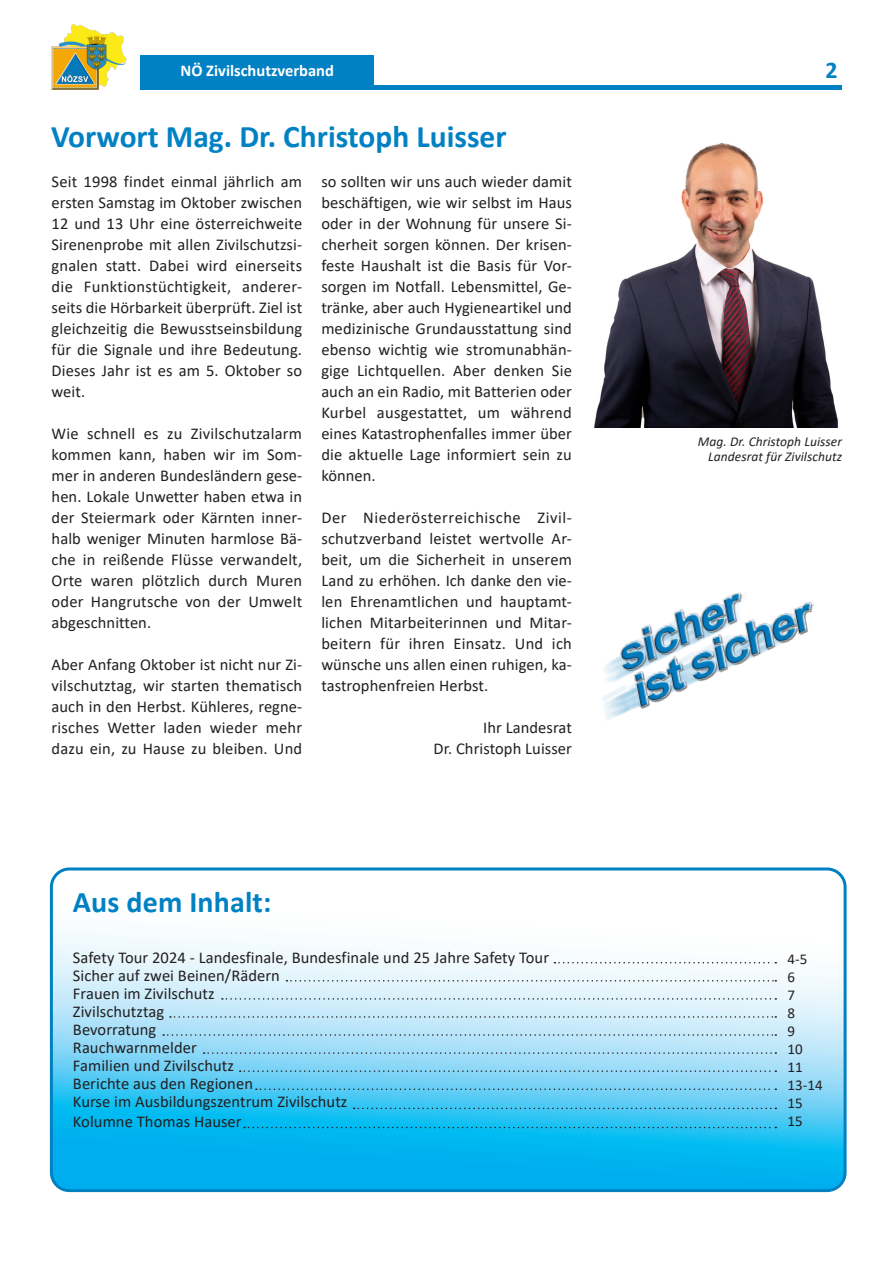
<style>
.page{position:relative;width:893px;height:1263px;background:#fff}
.page>*{position:absolute;margin:0;border:0;box-sizing:border-box;transform-origin:0 0}
.Titel20pt{font:700 31.5px "Calibri";color:#0081c4}
.Titel14blau{font:700 30px "Calibri";letter-spacing:.005em;color:#0081c4}
.t1{font:700 24px "Calibri";color:#0081c4}
.Body10{font:16.5px/21px "Calibri";letter-spacing:.005em;color:#231f20;text-align:justify}
.t2{font:700 16.5px "Calibri";color:#fff}
.Body10-2{font:15px "Calibri";letter-spacing:.005em;color:#231f20}
.Bildtext{font:italic 13.5px "Calibri";letter-spacing:.005em;color:#231f20}
</style>
<div class="page">
<svg style="left:54px;top:871px;width:789px;height:317px"></svg>
<svg style="left:163px;top:1034px;width:613px;height:2px"></svg>
<img style="left:594px;top:142px;width:244px;height:285px">
<svg style="left:554px;top:962px;width:222px;height:1px"></svg>
<svg style="left:286px;top:980px;width:490px;height:1px"></svg>
<svg style="left:222px;top:998px;width:554px;height:2px"></svg>
<svg style="left:170px;top:1016px;width:606px;height:2px"></svg>
<svg style="left:204px;top:1052px;width:572px;height:2px"></svg>
<svg style="left:240px;top:1070px;width:536px;height:2px"></svg>
<svg style="left:256px;top:1088px;width:520px;height:2px"></svg>
<div style="left:50px;top:867px;width:797px;height:325px;border:3px solid #0081c1;border-radius:18px"></div>
<img style="left:603px;top:592px;width:211px;height:128px">
<svg style="left:354px;top:1107px;width:422px;height:2px"></svg>
<svg style="left:244px;top:1127px;width:532px;height:1px"></svg>
<img style="left:51px;top:24px;width:76px;height:66px">
<hr style="left:140px;top:85px;width:702px;height:4px;background:#0081c4">
<div style="left:140px;top:56px;width:234px;height:33px;background:#0081c4"></div>
<p class="t2" style="left:180px;top:59px;width:155px">NÖ Zivilschutzverband</p>
<h3 class="t1" style="left:825px;top:53px;width:14px">2</h3>
<p class="Titel20pt" style="left:51px;top:114px;width:457px">Vorwort Mag. Dr. Christoph Luisser</p>
<p class="Body10" style="left:52px;top:170px;width:252px">Seit 1998 findet einmal jährlich am ersten Samstag im Oktober zwischen 12 und 13 Uhr eine österreichweite Sirenenprobe mit allen Zivilschutzsi&shy;gnalen statt. Dabei wird einerseits die Funktionstüchtigkeit, anderer&shy;seits die Hörbarkeit überprüft. Ziel ist gleichzeitig die Bewusstseinsbildung für die Signale und ihre Bedeutung.<br>Dieses Jahr ist es am 5. Oktober so weit.</p>
<p class="Body10" style="left:52px;top:422px;width:252px">Wie schnell es zu Zivilschutzalarm kommen kann, haben wir im Som&shy;mer in anderen Bundesländern gese&shy;hen. Lokale Unwetter haben etwa in der Steiermark oder Kärnten inner&shy;halb weniger Minuten harmlose Bä&shy;che in reißende Flüsse verwandelt, Orte waren plötzlich durch Muren oder Hangrutsche von der Umwelt abgeschnitten.</p>
<p class="Body10" style="left:52px;top:653px;width:252px">Aber Anfang Oktober ist nicht nur Zi&shy;vilschutztag, wir starten thematisch auch in den Herbst. Kühleres, regne&shy;risches Wetter laden wieder mehr dazu ein, zu Hause zu bleiben. Und</p>
<p class="Body10" style="left:321px;top:170px;width:252px">so sollten wir uns auch wieder damit beschäftigen, wie wir selbst im Haus oder in der Wohnung für unsere Si&shy;cherheit sorgen können. Der krisen&shy;feste Haushalt ist die Basis für Vor&shy;sorgen im Notfall. Lebensmittel, Ge&shy;tränke, aber auch Hygieneartikel und medizinische Grundausstattung sind ebenso wichtig wie stromunabhän&shy;gige Lichtquellen. Aber denken Sie auch an ein Radio, mit Batterien oder Kurbel ausgestattet, um während eines Katastrophenfalles immer über die aktuelle Lage informiert sein zu können.</p>
<p class="Body10" style="left:321px;top:506px;width:252px">Der Niederösterreichische Zivil&shy;schutzverband leistet wertvolle Ar&shy;beit, um die Sicherheit in unserem Land zu erhöhen. Ich danke den vie&shy;len Ehrenamtlichen und hauptamt&shy;lichen Mitarbeiterinnen und Mitar&shy;beitern für ihren Einsatz. Und ich wünsche uns allen einen ruhigen, ka&shy;tastrophenfreien Herbst.</p>
<p class="Body10" style="left:483px;top:716px;width:90px">Ihr Landesrat</p>
<p class="Body10" style="left:434px;top:737px;width:140px">Dr. Christoph Luisser</p>
<p class="Titel14blau" style="left:73px;top:880px;width:200px">Aus dem Inhalt:</p>
<p class="Body10" style="left:73px;top:947px;width:478px">Safety Tour 2024 - Landesfinale, Bundesfinale und 25 Jahre Safety Tour</p>
<p class="Body10" style="left:73px;top:965px;width:208px">Sicher auf zwei Beinen/Rädern</p>
<p class="Body10" style="left:73px;top:983px;width:143px">Frauen im Zivilschutz</p>
<p class="Body10" style="left:73px;top:1001px;width:93px">Zivilschutztag</p>
<p class="Body10" style="left:73px;top:1019px;width:85px">Bevorratung</p>
<p class="Body10" style="left:73px;top:1037px;width:125px">Rauchwarnmelder</p>
<p class="Body10" style="left:73px;top:1055px;width:163px">Familien und Zivilschutz</p>
<p class="Body10" style="left:73px;top:1073px;width:182px">Berichte aus den Regionen</p>
<p class="Body10" style="left:73px;top:1091px;width:276px">Kurse im Ausbildungszentrum Zivilschutz</p>
<p class="Body10" style="left:73px;top:1110px;width:170px">Kolumne Thomas Hauser</p>
<p class="Bildtext" style="left:698px;top:432px;width:146px">Mag. Dr. Christoph Luisser</p>
<p class="Bildtext" style="left:708px;top:447px;width:135px">Landesrat für Zivilschutz</p>
<p class="Body10-2" style="left:787px;top:948px;width:21px">4-5</p>
<p class="Body10-2" style="left:787px;top:966px;width:9px">6</p>
<p class="Body10-2" style="left:787px;top:984px;width:9px">7</p>
<p class="Body10-2" style="left:787px;top:1002px;width:9px">8</p>
<p class="Body10-2" style="left:787px;top:1020px;width:9px">9</p>
<p class="Body10-2" style="left:787px;top:1038px;width:17px">10</p>
<p class="Body10-2" style="left:787px;top:1056px;width:17px">11</p>
<p class="Body10-2" style="left:787px;top:1074px;width:37px">13-14</p>
<p class="Body10-2" style="left:787px;top:1092px;width:17px">15</p>
<p class="Body10-2" style="left:787px;top:1110px;width:17px">15</p>
</div>
